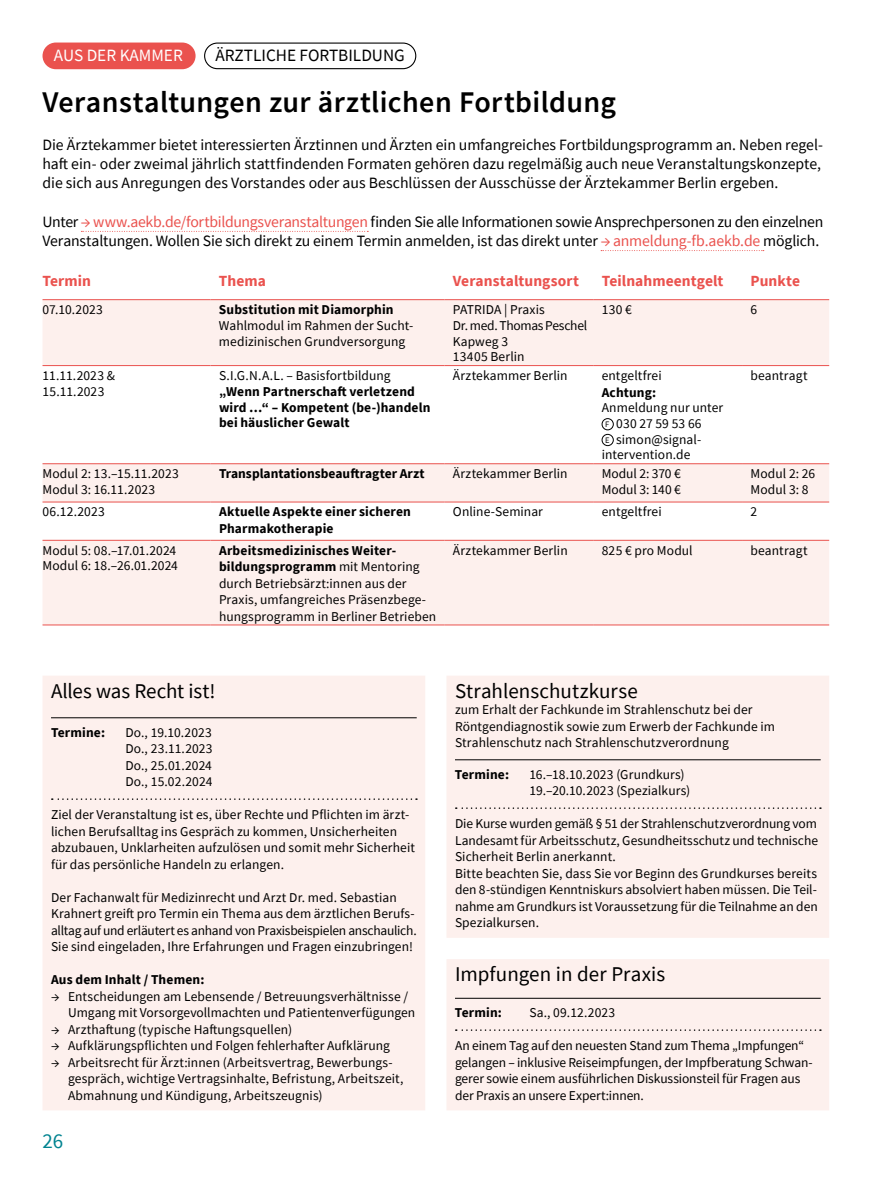
<style>
.page{position:relative;width:893px;height:1191px;background:#fff}
.page>*{position:absolute;margin:0;border:0;box-sizing:border-box;transform-origin:0 0}
.t1{font:600 30px "Source Sans Pro";letter-spacing:.01em;color:#000}
.t2{font:21px "Source Sans Pro";color:#000}
.t3{font:21px "Source Sans Pro";color:#008390}
.t4{font:17.25px "Source Sans Pro";color:#000}
.t5{font:17.25px "Source Sans Pro";color:#fff}
.t6{font:15.75px/19.2px "Source Sans Pro";letter-spacing:-.01em;color:#000;text-align:justify}
.t7{font:700 15.45px "Source Sans Pro";letter-spacing:.005em;color:#ea524e}
.t8{font:13.5px/16.5px "Source Sans Pro";letter-spacing:.005em;color:#000}
.t9{font:700 13.5px/15.8px "Source Sans Pro";letter-spacing:.01em;color:#000}
.s1{color:#ea524e}
.s2{font-size:8.4px}
.s3{font-weight:700}
</style>
<div class="page">
<div style="left:204px;top:43px;width:212px;height:26px;border:1px solid #000;border-radius:13px"></div>
<svg style="left:81px;top:231px;width:287px;height:1px"></svg>
<svg style="left:601px;top:250px;width:163px;height:1px"></svg>
<div style="left:43px;top:676px;width:382px;height:434px;background:#fdf0ed"></div>
<hr style="left:51px;top:717px;width:366px;height:1px;background:#000">
<svg style="left:52px;top:798px;width:365px;height:2px"></svg>
<div style="left:447px;top:676px;width:382px;height:262px;background:#fdf0ed"></div>
<hr style="left:455px;top:759px;width:366px;height:1px;background:#000">
<svg style="left:456px;top:807px;width:365px;height:2px"></svg>
<div style="left:447px;top:959px;width:382px;height:151px;background:#fdf0ed"></div>
<hr style="left:455px;top:998px;width:366px;height:1px;background:#000">
<svg style="left:456px;top:1029px;width:365px;height:2px"></svg>
<svg style="left:43px;top:300px;width:786px;height:324px;fill:#fdf0ed"></svg>
<hr style="left:43px;top:299px;width:167px;height:1px;background:#ea524e">
<hr style="left:210px;top:299px;width:234px;height:1px;background:#ea524e">
<hr style="left:444px;top:299px;width:149px;height:1px;background:#ea524e">
<hr style="left:593px;top:299px;width:149px;height:1px;background:#ea524e">
<hr style="left:742px;top:299px;width:87px;height:1px;background:#ea524e">
<hr style="left:43px;top:365px;width:167px;height:1px;background:#ea524e">
<hr style="left:210px;top:365px;width:234px;height:1px;background:#ea524e">
<hr style="left:444px;top:365px;width:149px;height:1px;background:#ea524e">
<hr style="left:593px;top:365px;width:149px;height:1px;background:#ea524e">
<hr style="left:742px;top:365px;width:87px;height:1px;background:#ea524e">
<hr style="left:43px;top:463px;width:167px;height:1px;background:#ea524e">
<hr style="left:210px;top:463px;width:234px;height:1px;background:#ea524e">
<hr style="left:444px;top:463px;width:149px;height:1px;background:#ea524e">
<hr style="left:593px;top:463px;width:149px;height:1px;background:#ea524e">
<hr style="left:742px;top:463px;width:87px;height:1px;background:#ea524e">
<hr style="left:43px;top:502px;width:167px;height:1px;background:#ea524e">
<hr style="left:210px;top:502px;width:234px;height:1px;background:#ea524e">
<hr style="left:444px;top:502px;width:149px;height:1px;background:#ea524e">
<hr style="left:593px;top:502px;width:149px;height:1px;background:#ea524e">
<hr style="left:742px;top:502px;width:87px;height:1px;background:#ea524e">
<hr style="left:43px;top:540px;width:167px;height:1px;background:#ea524e">
<hr style="left:210px;top:540px;width:234px;height:1px;background:#ea524e">
<hr style="left:444px;top:540px;width:149px;height:1px;background:#ea524e">
<hr style="left:593px;top:540px;width:149px;height:1px;background:#ea524e">
<hr style="left:742px;top:540px;width:87px;height:1px;background:#ea524e">
<hr style="left:43px;top:624px;width:167px;height:1px;background:#ea524e">
<hr style="left:210px;top:624px;width:234px;height:1px;background:#ea524e">
<hr style="left:444px;top:624px;width:149px;height:1px;background:#ea524e">
<hr style="left:593px;top:624px;width:149px;height:1px;background:#ea524e">
<hr style="left:742px;top:624px;width:87px;height:1px;background:#ea524e">
<div style="left:602px;top:418px;width:12px;height:12px;border:1px solid #000;border-radius:50%"></div>
<div style="left:602px;top:434px;width:12px;height:12px;border:1px solid #000;border-radius:50%"></div>
<div style="left:43px;top:43px;width:153px;height:26px;background:#ea524e;border-radius:13px"></div>
<p class="t4" style="left:215px;top:45px;width:191px">ÄRZTLICHE FORTBILDUNG</p>
<h1 class="t1" style="left:43px;top:82px;width:575px">Veranstaltungen zur ärztlichen Fortbildung</h1>
<p class="t6" style="left:43px;top:135px;width:782px">Die Ärztekammer bietet interessierten Ärztinnen und Ärzten ein umfangreiches Fortbildungsprogramm an. Neben regel&shy;haft ein- oder zweimal jährlich stattfindenden Formaten gehören dazu regelmäßig auch neue Veranstaltungskonzepte, die sich aus Anregungen des Vorstandes oder aus Beschlüssen der Ausschüsse der Ärztekammer Berlin ergeben.</p>
<p class="t6" style="left:43px;top:212px;width:782px">Unter <span class="s1">→ www.aekb.de/fortbildungsveranstaltungen</span> finden Sie alle Informationen sowie Ansprechpersonen zu den einzelnen<br>Veranstaltungen. Wollen Sie sich direkt zu einem Termin anmelden, ist das direkt unter <span class="s1">→ anmeldung-fb.aekb.de</span> möglich.</p>
<p class="t5" style="left:54px;top:45px;width:130px">AUS DER KAMMER</p>
<p class="t7" style="left:43px;top:270px;width:50px">Termin</p>
<p class="t7" style="left:219px;top:270px;width:49px">Thema</p>
<p class="t7" style="left:453px;top:270px;width:128px">Veranstaltungsort</p>
<p class="t7" style="left:602px;top:270px;width:123px">Teilnahmeentgelt</p>
<p class="t7" style="left:750px;top:270px;width:51px">Punkte</p>
<p class="t8" style="left:43px;top:301px;width:62px">07.10.2023</p>
<p class="t9" style="left:219px;top:301px;width:176px">Substitution mit Diamorphin</p>
<p class="t8" style="left:219px;top:317px;width:195px;line-height:15.8px">Wahlmodul im Rahmen der Sucht&shy;medizinischen Grundversorgung</p>
<p class="t8" style="left:453px;top:302px;width:136px;line-height:15.8px">PATRIDA | Praxis<br>Dr. med. Thomas Peschel<br>Kapweg 3<br>13405 Berlin</p>
<p class="t8" style="left:602px;top:301px;width:32px">130 €</p>
<p class="t8" style="left:750px;top:301px;width:8px">6</p>
<p class="t8" style="left:43px;top:367px;width:74px;line-height:15.8px">11.11.2023 &amp;<br>15.11.2023</p>
<p class="t8" style="left:219px;top:367px;width:173px">S.I.G.N.A.L. – Basisfortbildung</p>
<p class="t9" style="left:219px;top:383px;width:213px">„Wenn Partnerschaft verletzend wird …“ – Kompetent (be-)handeln bei häuslicher Gewalt</p>
<p class="t8" style="left:453px;top:367px;width:116px">Ärztekammer Berlin</p>
<p class="t8" style="left:602px;top:367px;width:62px">entgeltfrei</p>
<p class="t9" style="left:602px;top:384px;width:56px">Achtung:</p>
<p class="t8" style="left:602px;top:400px;width:123px;line-height:15.8px">Anmeldung nur unter<br><span class="s2">F</span> 030 27 59 53 66<br><span class="s2">E</span> simon@signal&shy;intervention.de</p>
<p class="t8" style="left:750px;top:367px;width:59px">beantragt</p>
<p class="t8" style="left:43px;top:466px;width:138px;line-height:15.8px">Modul 2: 13.–15.11.2023<br>Modul 3: 16.11.2023</p>
<p class="t9" style="left:219px;top:465px;width:207px">Transplantationsbeauftragter Arzt</p>
<p class="t8" style="left:453px;top:465px;width:116px">Ärztekammer Berlin</p>
<p class="t8" style="left:602px;top:466px;width:81px;line-height:15.8px">Modul 2: 370 €<br>Modul 3: 140 €</p>
<p class="t8" style="left:750px;top:466px;width:66px;line-height:15.8px">Modul 2: 26<br>Modul 3: 8</p>
<p class="t8" style="left:43px;top:503px;width:64px">06.12.2023</p>
<p class="t9" style="left:219px;top:503px;width:193px;line-height:16.5px">Aktuelle Aspekte einer sicheren<br>Pharmakotherapie</p>
<p class="t8" style="left:453px;top:503px;width:92px">Online-Seminar</p>
<p class="t8" style="left:602px;top:503px;width:62px">entgeltfrei</p>
<p class="t8" style="left:751px;top:503px;width:8px">2</p>
<p class="t8" style="left:43px;top:542px;width:137px;line-height:15.8px">Modul 5: 08.–17.01.2024<br>Modul 6: 18.–26.01.2024</p>
<p class="t8" style="left:219px;top:542px;width:219px"><span class="s3">Arbeitsmedizinisches Weiter&shy;bildungsprogramm</span> mit Mentoring durch Betriebsärzt:innen aus der Praxis, umfangreiches Präsenzbege&shy;hungsprogramm in Berliner Betrieben</p>
<p class="t8" style="left:453px;top:542px;width:116px">Ärztekammer Berlin</p>
<p class="t8" style="left:602px;top:542px;width:92px">825 € pro Modul</p>
<p class="t8" style="left:751px;top:542px;width:59px">beantragt</p>
<h2 class="t2" style="left:51px;top:677px;width:166px">Alles was Recht ist!</h2>
<p class="t9" style="left:51px;top:724px;width:56px">Termine:</p>
<p class="t8" style="left:125px;top:724px;width:89px;text-align:justify">Do., 19.10.2023<br>Do., 23.11.2023<br>Do., 25.01.2024<br>Do., 15.02.2024</p>
<p class="t8" style="left:51px;top:806px;width:366px">Ziel der Veranstaltung ist es, über Rechte und Pflichten im ärzt&shy;lichen Berufsalltag ins Gespräch zu kommen, Unsicherheiten abzubauen, Unklarheiten aufzulösen und somit mehr Sicherheit für das persönliche Handeln zu erlangen.</p>
<p class="t8" style="left:51px;top:889px;width:367px">Der Fachanwalt für Medizinrecht und Arzt Dr. med. Sebastian Krahnert greift pro Termin ein Thema aus dem ärztlichen Berufs&shy;alltag auf und erläutert es anhand von Praxisbeispielen anschaulich.<br>Sie sind eingeladen, Ihre Erfahrungen und Fragen einzubringen!</p>
<p class="t9" style="left:51px;top:971px;width:155px">Aus dem Inhalt / Themen:</p>
<p class="t8" style="left:68px;top:988px;width:349px;text-indent:-17px">→ Entscheidungen am Lebensende / Betreuungsverhältnisse /<br>Umgang mit Vorsorgevollmachten und Patientenverfügungen</p>
<p class="t8" style="left:51px;top:1021px;width:243px">→ Arzthaftung (typische Haftungsquellen)</p>
<p class="t8" style="left:51px;top:1037px;width:340px">→ Aufklärungspflichten und Folgen fehlerhafter Aufklärung</p>
<p class="t8" style="left:68px;top:1054px;width:337px;text-indent:-17px">→ Arbeitsrecht für Ärzt:innen (Arbeitsvertrag, Bewerbungs&shy;gespräch, wichtige Vertragsinhalte, Befristung, Arbeitszeit,<br>Abmahnung und Kündigung, Arbeitszeugnis)</p>
<h2 class="t3" style="left:43px;top:1128px;width:22px">26</h2>
<h2 class="t2" style="left:455px;top:677px;width:184px">Strahlenschutzkurse</h2>
<p class="t8" style="left:455px;top:701px;width:322px">zum Erhalt der Fachkunde im Strahlenschutz bei der<br>Röntgendiagnostik sowie zum Erwerb der Fachkunde im<br>Strahlenschutz nach Strahlenschutzverordnung</p>
<p class="t9" style="left:455px;top:766px;width:56px">Termine:</p>
<p class="t8" style="left:529px;top:766px;width:162px">16.–18.10.2023 (Grundkurs)<br>19.–20.10.2023 (Spezialkurs)</p>
<p class="t8" style="left:455px;top:815px;width:365px">Die Kurse wurden gemäß § 51 der Strahlenschutzverordnung vom Landesamt für Arbeitsschutz, Gesundheitsschutz und technische Sicherheit Berlin anerkannt.<br>Bitte beachten Sie, dass Sie vor Beginn des Grundkurses bereits den 8-stündigen Kenntniskurs absolviert haben müssen. Die Teil&shy;nahme am Grundkurs ist Voraussetzung für die Teilnahme an den Spezialkursen.</p>
<h2 class="t2" style="left:455px;top:961px;width:212px">Impfungen in der Praxis</h2>
<p class="t9" style="left:455px;top:1004px;width:48px">Termin:</p>
<p class="t8" style="left:529px;top:1004px;width:87px">Sa., 09.12.2023</p>
<p class="t8" style="left:455px;top:1037px;width:359px">An einem Tag auf den neuesten Stand zum Thema „Impfungen“ gelangen – inklusive Reiseimpfungen, der Impfberatung Schwan&shy;gerer sowie einem ausführlichen Diskussionsteil für Fragen aus der Praxis an unsere Expert:innen.</p>
</div>
